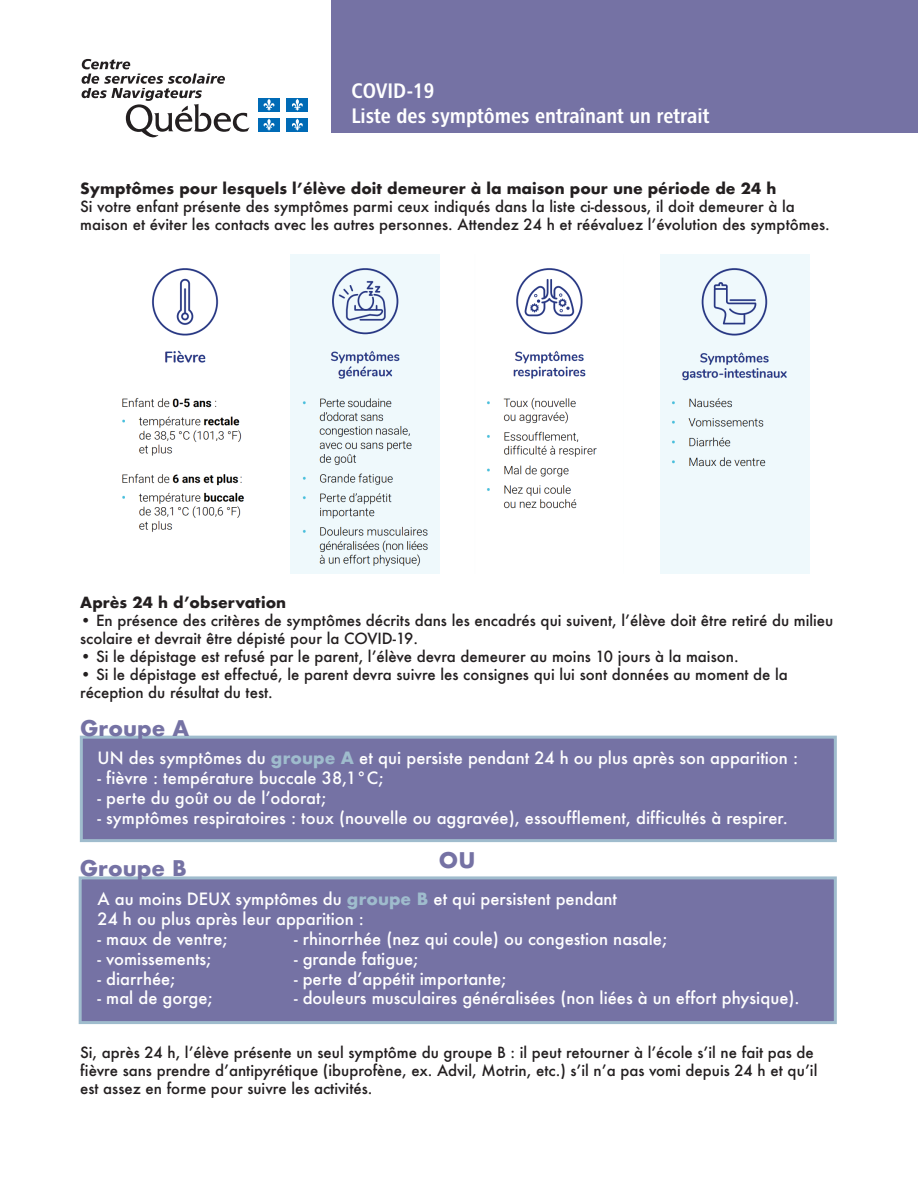
<style>
.page{position:relative;width:918px;height:1188px;background:#fff}
.page>*{position:absolute;margin:0;border:0;box-sizing:border-box;transform-origin:0 0}
.t1{font:21px/25.2px "Chaloult Cond Demi Gras";color:#fff}
.t2{font:700 21px "Futura";color:#7572a4}
.t3{font:500 16.5px/19.8px "Futura";color:#fff}
.t4{font:500 15px/18px "Futura";color:#231f20}
.t5{font:700 15px "Futura";color:#231f20}
.s1{font-weight:700;color:#9fbccd}
</style>
<div class="page">
<div style="left:79px;top:876px;width:758px;height:148px;background:#7572a4;border:3px solid #9fbccd"></div>
<svg style="left:82px;top:59px;width:167px;height:79px"></svg>
<div style="left:258px;top:98px;width:22px;height:13px;background:#006bb6"></div>
<svg style="left:263px;top:99px;width:12px;height:12px"></svg>
<div style="left:286px;top:98px;width:22px;height:13px;background:#006bb6"></div>
<svg style="left:292px;top:99px;width:11px;height:12px"></svg>
<div style="left:258px;top:118px;width:22px;height:13px;background:#006bb6"></div>
<svg style="left:263px;top:119px;width:12px;height:12px"></svg>
<div style="left:286px;top:118px;width:22px;height:13px;background:#006bb6"></div>
<svg style="left:292px;top:119px;width:11px;height:12px"></svg>
<img style="left:660px;top:254px;width:150px;height:320px">
<img style="left:487px;top:268px;width:110px;height:241px">
<img style="left:122px;top:268px;width:122px;height:264px">
<img style="left:290px;top:254px;width:150px;height:320px">
<div style="left:80px;top:736px;width:757px;height:106px;background:#7572a4;border:3px solid #9fbccd"></div>
<div style="left:331px;top:0;width:587px;height:132px;background:#7572a4"></div>
<h1 class="t1" style="left:352px;top:78px;width:359px">COVID-19<br>Liste des symptômes entraînant un retrait</h1>
<p class="t5" style="left:80px;top:177px;width:698px">Symptômes pour lesquels l’élève doit demeurer à la maison pour une période de 24 h</p>
<p class="t4" style="left:80px;top:197px;width:751px">Si votre enfant présente des symptômes parmi ceux indiqués dans la liste ci-dessous, il doit demeurer à la maison et éviter les contacts avec les autres personnes. Attendez 24 h et réévaluez lʼévolution des symptômes.</p>
<p class="t5" style="left:80px;top:591px;width:207px">Après 24 h d’observation</p>
<p class="t4" style="left:80px;top:611px;width:755px">• En présence des critères de symptômes décrits dans les encadrés qui suivent, lʼélève doit être retiré du milieu scolaire et devrait être dépisté pour la COVID-19.</p>
<p class="t4" style="left:80px;top:647px;width:660px">• Si le dépistage est refusé par le parent, lʼélève devra demeurer au moins 10 jours à la maison.</p>
<p class="t4" style="left:80px;top:665px;width:709px">• Si le dépistage est effectué, le parent devra suivre les consignes qui lui sont données au moment de la réception du résultat du test.</p>
<h1 class="t2" style="left:80px;top:712px;width:111px">Groupe A</h1>
<p class="t3" style="left:98px;top:748px;width:702px">UN des symptômes du <span class="s1">groupe A</span> et qui persiste pendant 24 h ou plus après son apparition :</p>
<p class="t3" style="left:98px;top:768px;width:287px">- fièvre : température buccale 38,1°C;</p>
<p class="t3" style="left:98px;top:788px;width:230px">- perte du goût ou de lʼodorat;</p>
<p class="t3" style="left:98px;top:808px;width:692px">- symptômes respiratoires : toux (nouvelle ou aggravée), essoufflement, difficultés à respirer.</p>
<h1 class="t2" style="left:80px;top:853px;width:108px">Groupe B</h1>
<h1 class="t2" style="left:439px;top:845px;width:38px">OU</h1>
<p class="t3" style="left:98px;top:889px;width:521px">A au moins DEUX symptômes du <span class="s1">groupe B</span> et qui persistent pendant<br>24 h ou plus après leur apparition :</p>
<p class="t3" style="left:98px;top:929px;width:132px">- maux de ventre;</p>
<p class="t3" style="left:98px;top:949px;width:115px">- vomissements;</p>
<p class="t3" style="left:98px;top:968px;width:79px">- diarrhée;</p>
<p class="t3" style="left:98px;top:988px;width:117px">- mal de gorge;</p>
<p class="t3" style="left:294px;top:929px;width:375px">- rhinorrhée (nez qui coule) ou congestion nasale;</p>
<p class="t3" style="left:294px;top:949px;width:126px">- grande fatigue;</p>
<p class="t3" style="left:294px;top:968px;width:214px">- perte dʼappétit importante;</p>
<p class="t3" style="left:294px;top:988px;width:507px">- douleurs musculaires généralisées (non liées à un effort physique).</p>
<p class="t4" style="left:80px;top:1043px;width:739px">Si, après 24 h, lʼélève présente un seul symptôme du groupe B : il peut retourner à lʼécole sʼil ne fait pas de fièvre sans prendre dʼantipyrétique (ibuprofène, ex. Advil, Motrin, etc.) sʼil nʼa pas vomi depuis 24 h et quʼil est assez en forme pour suivre les activités.</p>
</div>
